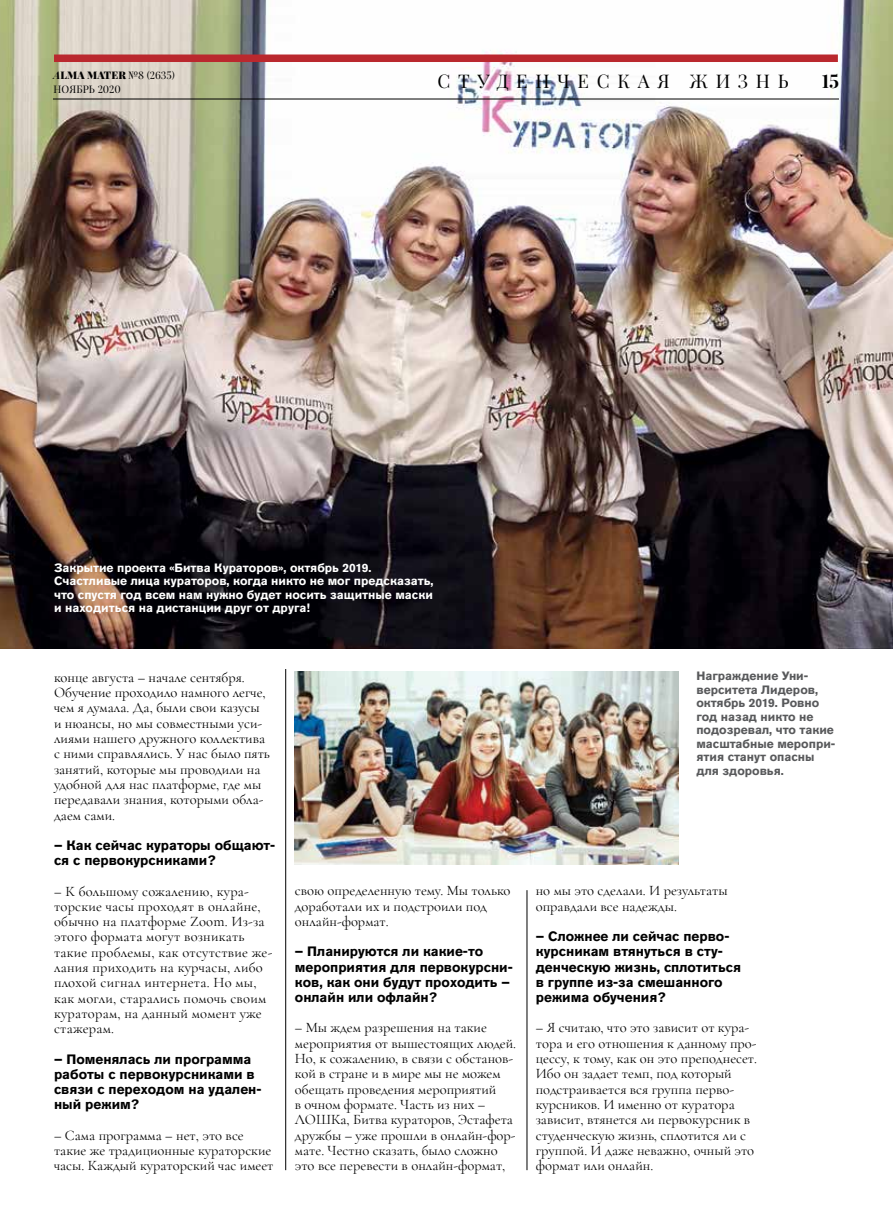
<style>
.page{position:relative;width:893px;height:1229px;background:#fff}
.page>*{position:absolute;margin:0;border:0;box-sizing:border-box;transform-origin:0 0}
.t1{font:18.75px "Playfair Display";letter-spacing:.41em;color:#000}
.t2{font:700 18.75px "Playfair Display";color:#000}
.t3{font:14.55px/15.3px "Cormorant Garamond";color:#000}
.t4{font:700 13.5px/15.3px "Akzidenz Grotesk Pro";color:#000}
.t5{font:700 12px/13.5px "Akzidenz Grotesk Pro";color:#fff}
.t6{font:700 12px/13.5px "Akzidenz Grotesk Pro";color:#58595b}
.t7{font:900 10.5px "Playfair Display";letter-spacing:.01em;color:#000}
.t8{font:10.5px "Playfair Display";letter-spacing:.005em;color:#000}
.s1{font-weight:700;font-style:italic}
.s2{font-weight:400}
</style>
<div class="page">
<img style="left:0;top:0;width:893px;height:648px">
<div style="left:54px;top:55px;width:784px;height:7px;background:#ba282e"></div>
<hr style="left:53px;top:99px;width:786px;height:1px;background:#000">
<hr style="left:285px;top:669px;width:1px;height:501px;background:#000">
<hr style="left:527px;top:890px;width:1px;height:280px;background:#000">
<img style="left:295px;top:671px;width:383px;height:193px">
<p class="t7" style="left:54px;top:69px;width:123px"><span class="s1">A</span>LMA MATER <span class="s2">№8 (2635)</span></p>
<p class="t8" style="left:54px;top:83px;width:69px">НОЯБРЬ 2020</p>
<p class="t1" style="left:438px;top:69px;width:353px">СТУДЕНЧЕСКАЯ ЖИЗНЬ</p>
<p class="t2" style="left:822px;top:70px;width:19px">15</p>
<p class="t5" style="left:54px;top:560px;width:381px">Закрытие проекта «Битва Кураторов», октябрь 2019.<br>Счастливые лица кураторов, когда никто не мог предсказать, что спустя год всем нам нужно будет носить защитные маски и находиться на дистанции друг от друга!</p>
<p class="t3" style="left:54px;top:669px;width:217px">конце августа – начале сентября.<br>Обучение проходило намного легче, чем я думала. Да, были свои казусы и нюансы, но мы совместными уси&shy;лиями нашего дружного коллектива с ними справлялись. У нас было пять занятий, которые мы проводили на удобной для нас платформе, где мы передавали знания, которыми обла&shy;даем сами.</p>
<p class="t4" style="left:54px;top:837px;width:223px">– Как сейчас кураторы общают&shy;ся с первокурсниками?</p>
<p class="t3" style="left:54px;top:883px;width:220px">– К большому сожалению, кура&shy;торские часы проходят в онлайне, обычно на платформе Zoom. Из-за этого формата могут возникать такие проблемы, как отсутствие же&shy;лания приходить на курчасы, либо плохой сигнал интернета. Но мы, как могли, старались помочь своим кураторам, на данный момент уже стажерам.</p>
<p class="t4" style="left:54px;top:1051px;width:209px">– Поменялась ли программа работы с первокурсниками в связи с переходом на удален&shy;ный режим?</p>
<p class="t3" style="left:54px;top:1127px;width:221px">– Сама программа – нет, это все такие же традиционные кураторские часы. Каждый кураторский час имеет</p>
<p class="t3" style="left:295px;top:883px;width:217px">свою определенную тему. Мы только доработали их и подстроили под онлайн-формат.</p>
<p class="t4" style="left:295px;top:944px;width:219px">– Планируются ли какие-то мероприятия для первокурсни&shy;ков, как они будут проходить – онлайн или офлайн?</p>
<p class="t3" style="left:295px;top:1020px;width:223px">– Мы ждем разрешения на такие мероприятия от вышестоящих людей.<br>Но, к сожалению, в связи с обстанов&shy;кой в стране и в мире мы не можем обещать проведения мероприятий<br>в очном формате. Часть из них –<br>ЛОШКа, Битва кураторов, Эстафета дружбы – уже прошли в онлайн-фор&shy;мате. Честно сказать, было сложно это все перевести в онлайн-формат,</p>
<p class="t6" style="left:696px;top:669px;width:140px">Награждение Уни&shy;верситета Лидеров, октябрь 2019. Ровно год назад никто не подозревал, что такие масштабные меропри&shy;ятия станут опасны для здоровья.</p>
<p class="t3" style="left:536px;top:883px;width:193px">но мы это сделали. И результаты оправдали все надежды.</p>
<p class="t4" style="left:536px;top:928px;width:207px">– Сложнее ли сейчас перво&shy;курсникам втянуться в сту&shy;денческую жизнь, сплотиться в группе из-за смешанного режима обучения?</p>
<p class="t3" style="left:536px;top:1020px;width:223px">– Я считаю, что это зависит от кура&shy;тора и его отношения к данному про&shy;цессу, к тому, как он это преподнесет.<br>Ибо он задает темп, под который подстраивается вся группа перво&shy;курсников. И именно от куратора зависит, втянется ли первокурсник в студенческую жизнь, сплотится ли с группой. И даже неважно, очный это формат или онлайн.</p>
</div>
